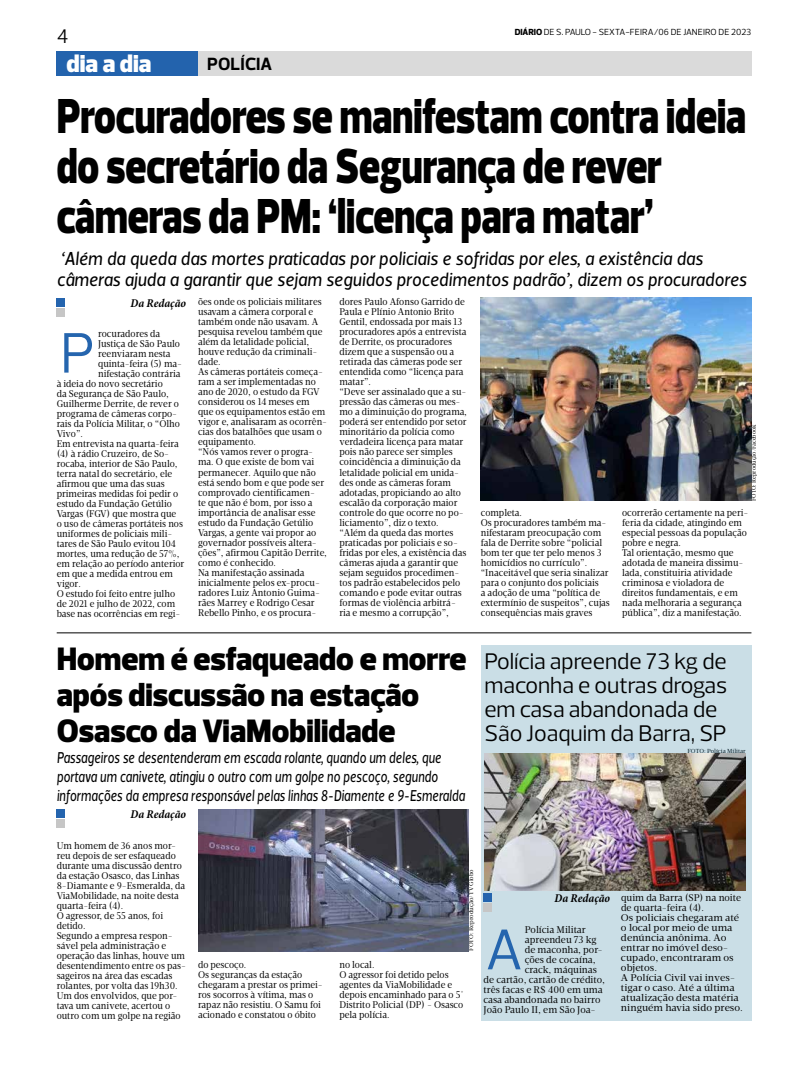
<style>
.page{position:relative;width:794px;height:1078px;background:#fff}
.page>*{position:absolute;margin:0;border:0;box-sizing:border-box;transform-origin:0 0}
.t1{font:58px "Prelo";color:#2565ae}
.t2{font:900 50px/50px "Prelo";color:#000;scale:.79 1}
.t3{font:900 33px/36px "Prelo";color:#000}
.t4{font:900 25px "Prelo";color:#fff}
.t5{font:23px/24px "Prelo";color:#000}
.t6{font:20px "Prelo";color:#000}
.t7{font:italic 19px/21px "Velino Sans";color:#000;scale:.94 1}
.t8{font:700 18px "Prelo";color:#000}
.t9{font:italic 16px/19px "Velino Sans";color:#000;scale:.79 1}
.t10{font:italic 700 condensed 12px "Minion Pro";letter-spacing:-.005em;color:#000}
.t11{font:10px/10px "Velino Text";color:#000;scale:.9 1}
.t12{font:10px/10px "Velino Text";color:#000;scale:.95 1}
.t13{font:9px "Prelo";color:#000}
.t14{font:6px "Velino Text";color:#000}
.t15{font:6px "Velino Text";color:#000;scale:.93 1}
.s1{font-weight:800}
</style>
<div class="page">
<div style="left:148px;top:51px;width:603px;height:24px;background:#dadada"></div>
<div style="left:57px;top:51px;width:141px;height:24px;background:#2363ad"></div>
<hr style="left:57px;top:632px;width:694px;height:1px;background:#000">
<div style="left:57px;top:819px;width:8px;height:8px;background:#c6c6c6"></div>
<div style="left:57px;top:809px;width:8px;height:8px;background:#2464ae"></div>
<div style="left:57px;top:308px;width:8px;height:8px;background:#c6c6c6"></div>
<div style="left:57px;top:298px;width:8px;height:8px;background:#2464ae"></div>
<div style="left:481px;top:645px;width:270px;height:375px;background:#cadee6"></div>
<div style="left:483px;top:903px;width:8px;height:8px;background:#c6c6c6"></div>
<div style="left:483px;top:893px;width:8px;height:8px;background:#2464ae"></div>
<img style="left:481px;top:298px;width:270px;height:202px">
<img style="left:198px;top:809px;width:271px;height:142px">
<img style="left:485px;top:753px;width:260px;height:136px">
<h3 class="t6" style="left:57px;top:24px;width:13px">4</h3>
<h3 class="t4" style="left:67px;top:48px;width:86px">dia a dia</h3>
<h3 class="t8" style="left:207px;top:53px;width:67px">POLÍCIA</h3>
<p class="t13" style="left:515px;top:27px;width:238px"><span class="s1">DIÁRIO</span> DE S. PAULO - SEXTA-FEIRA/06 DE JANEIRO DE 2023</p>
<h2 class="t2" style="left:57px;top:91px;width:874px">Procuradores se manifestam contra ideia do secretário da Segurança de rever câmeras da PM: ‘licença para matar’</h2>
<h3 class="t7" style="left:57px;top:248px;width:735px">‘Além da queda das mortes praticadas por policiais e sofridas por eles, a existência das câmeras ajuda a garantir que sejam seguidos procedimentos padrão’, dizem os procuradores</h3>
<p class="t10" style="left:130px;top:294px;width:57px">Da Redação</p>
<p class="t11" style="left:98px;top:329px;width:71px">rocuradores da</p>
<p class="t11" style="left:98px;top:339px;width:93px">Justiça de São Paulo</p>
<p class="t11" style="left:98px;top:349px;width:82px">reenviaram nesta</p>
<p class="t11" style="left:98px;top:359px;width:95px">quinta-feira (5) ma-</p>
<p class="t11" style="left:98px;top:369px;width:93px">nifestação contrária</p>
<p class="t11" style="left:57px;top:379px;width:119px">à ideia do novo secretário</p>
<p class="t11" style="left:57px;top:389px;width:126px">da Segurança de São Paulo,</p>
<p class="t11" style="left:57px;top:399px;width:137px">Guilherme Derrite, de rever o</p>
<p class="t11" style="left:57px;top:409px;width:135px">programa de câmeras corpo-</p>
<p class="t11" style="left:57px;top:419px;width:138px">rais da Polícia Militar, o “Olho</p>
<p class="t11" style="left:57px;top:429px;width:31px">Vivo”.</p>
<p class="t11" style="left:57px;top:439px;width:137px">Em entrevista na quarta-feira</p>
<p class="t11" style="left:57px;top:449px;width:126px">(4) à rádio Cruzeiro, de So-</p>
<p class="t11" style="left:57px;top:459px;width:136px">rocaba, interior de São Paulo,</p>
<p class="t11" style="left:57px;top:469px;width:130px">terra natal do secretário, ele</p>
<p class="t11" style="left:57px;top:479px;width:122px">afirmou que uma das suas</p>
<p class="t11" style="left:57px;top:489px;width:136px">primeiras medidas foi pedir o</p>
<p class="t11" style="left:57px;top:499px;width:129px">estudo da Fundação Getúlio</p>
<p class="t11" style="left:57px;top:509px;width:134px">Vargas (FGV) que mostra que</p>
<p class="t11" style="left:57px;top:519px;width:142px">o uso de câmeras portáteis nos</p>
<p class="t11" style="left:57px;top:529px;width:130px">uniformes de policiais mili-</p>
<p class="t11" style="left:57px;top:539px;width:134px">tares de São Paulo evitou 104</p>
<p class="t11" style="left:57px;top:549px;width:138px">mortes, uma redução de 57%,</p>
<p class="t11" style="left:57px;top:559px;width:143px">em relação ao período anterior</p>
<p class="t11" style="left:57px;top:569px;width:131px">em que a medida entrou em</p>
<p class="t11" style="left:57px;top:579px;width:28px">vigor.</p>
<p class="t11" style="left:57px;top:589px;width:133px">O estudo foi feito entre julho</p>
<p class="t11" style="left:57px;top:599px;width:133px">de 2021 e julho de 2022, com</p>
<p class="t11" style="left:57px;top:609px;width:139px">base nas ocorrências em regi-</p>
<h1 class="t1" style="left:60px;top:317px;width:36px">P</h1>
<p class="t11" style="left:198px;top:297px;width:145px">ões onde os policiais militares usavam a câmera corporal e também onde não usavam. A pesquisa revelou também que além da letalidade policial, houve redução da criminali&shy;dade.<br>As câmeras portáteis começa&shy;ram a ser implementadas no ano de 2020, o estudo da FGV considerou os 14 meses em que os equipamentos estão em vigor e, analisaram as ocorrên&shy;cias dos batalhões que usam o equipamento.<br>“Nós vamos rever o progra&shy;ma. O que existe de bom vai permanecer. Aquilo que não está sendo bom e que pode ser comprovado cientificamen-<br>te que não é bom, por isso a importância de analisar esse estudo da Fundação Getúlio<br>Vargas, a gente vai propor ao governador possíveis altera&shy;ções”, afirmou Capitão Derrite, como é conhecido.<br>Na manifestação assinada inicialmente pelos ex-procu&shy;radores Luiz Antonio Guima&shy;rães Marrey e Rodrigo Cesar<br>Rebello Pinho, e os procura-</p>
<p class="t11" style="left:339px;top:297px;width:143px">dores Paulo Afonso Garrido de<br>Paula e Plínio Antonio Brito<br>Gentil, endossada por mais 13 procuradores após a entrevista de Derrite, os procuradores dizem que a suspensão ou a retirada das câmeras pode ser entendida como “licença para matar”.<br>“Deve ser assinalado que a su&shy;pressão das câmeras ou mes&shy;mo a diminuição do programa, poderá ser entendido por setor minoritário da polícia como verdadeira licença para matar pois não parece ser simples coincidência a diminuição da letalidade policial em unida&shy;des onde as câmeras foram adotadas, propiciando ao alto escalão da corporação maior controle do que ocorre no po&shy;liciamento”, diz o texto. “Além da queda das mortes praticadas por policiais e so&shy;fridas por eles, a existência das câmeras ajuda a garantir que sejam seguidos procedimen&shy;tos padrão estabelecidos pelo comando e pode evitar outras formas de violência arbitrá&shy;ria e mesmo a corrupção”,</p>
<h3 class="t3" style="left:57px;top:641px;width:411px">Homem é esfaqueado e morre após discussão na estação<br>Osasco da ViaMobilidade</h3>
<p class="t15" style="left:750px;top:501px;width:84px;rotate:-90deg">FOTO: Reprodução/Facebook</p>
<p class="t11" style="left:481px;top:507px;width:145px">completa.<br>Os procuradores também ma&shy;nifestaram preocupação com fala de Derrite sobre “policial bom ter que ter pelo menos 3 homicídios no currículo”. “Inaceitável que seria sinalizar para o conjunto dos policiais<br>a adoção de uma “política de extermínio de suspeitos”, cujas consequências mais graves</p>
<p class="t11" style="left:622px;top:507px;width:142px">ocorrerão certamente na peri&shy;feria da cidade, atingindo em especial pessoas da população pobre e negra.<br>Tal orientação, mesmo que adotada de maneira dissimu&shy;lada, constituiria atividade criminosa e violadora de direitos fundamentais, e em nada melhoraria a segurança pública”, diz a manifestação.</p>
<h3 class="t5" style="left:484px;top:649px;width:244px">Polícia apreende 73 kg de maconha e outras drogas em casa abandonada de<br>São Joaquim da Barra, SP</h3>
<h3 class="t9" style="left:57px;top:747px;width:518px">Passageiros se desentenderam em escada rolante, quando um deles, que portava um canivete, atingiu o outro com um golpe no pescoço, segundo informações da empresa responsável pelas linhas 8-Diamente e 9-Esmeralda</h3>
<p class="t10" style="left:130px;top:805px;width:57px">Da Redação</p>
<p class="t11" style="left:57px;top:840px;width:145px">Um homem de 36 anos mor&shy;reu depois de ser esfaqueado durante uma discussão dentro da estação Osasco, das Linhas<br>8-Diamante e 9-Esmeralda, da<br>ViaMobilidade, na noite desta quarta-feira (4).<br>O agressor, de 55 anos, foi detido.<br>Segundo a empresa respon&shy;sável pela administração e operação das linhas, houve um desentendimento entre os pas&shy;sageiros na área das escadas rolantes, por volta das 19h30.<br>Um dos envolvidos, que por&shy;tava um canivete, acertou o outro com um golpe na região</p>
<p class="t14" style="left:467px;top:950px;width:83px;rotate:-90deg">FOTO: Reprodução/TV Globo</p>
<p class="t11" style="left:198px;top:959px;width:140px">do pescoço.<br>Os seguranças da estação chegaram a prestar os primei&shy;ros socorros à vítima, mas o rapaz não resistiu. O Samu foi acionado e constatou o óbito</p>
<p class="t11" style="left:339px;top:959px;width:140px">no local.<br>O agressor foi detido pelos agentes da ViaMobilidade e depois encaminhado para o 5°<br>Distrito Policial (DP) - Osasco pela polícia.</p>
<p class="t10" style="left:554px;top:889px;width:57px">Da Redação</p>
<p class="t12" style="left:525px;top:924px;width:66px">Polícia Militar</p>
<p class="t12" style="left:525px;top:934px;width:77px">apreendeu 73 kg</p>
<p class="t12" style="left:525px;top:944px;width:84px">de maconha, por-</p>
<p class="t12" style="left:525px;top:954px;width:76px">ções de cocaína,</p>
<p class="t12" style="left:525px;top:964px;width:78px">crack, máquinas</p>
<p class="t12" style="left:483px;top:974px;width:129px">de cartão, cartão de crédito,</p>
<p class="t12" style="left:483px;top:984px;width:127px">três facas e R$ 400 em uma</p>
<p class="t12" style="left:483px;top:994px;width:125px">casa abandonada no bairro</p>
<p class="t12" style="left:483px;top:1004px;width:120px">João Paulo II, em São Joa-</p>
<h1 class="t1" style="left:485px;top:913px;width:39px">A</h1>
<p class="t14" style="left:687px;top:747px;width:60px">FOTO: Polícia Militar</p>
<p class="t12" style="left:621px;top:892px;width:130px">quim da Barra (SP) na noite de quarta-feira (4).<br>Os policiais chegaram até o local por meio de uma denúncia anônima. Ao entrar no imóvel deso&shy;cupado, encontraram os objetos.<br>A Polícia Civil vai inves&shy;tigar o caso. Até a última atualização desta matéria ninguém havia sido preso.</p>
</div>
